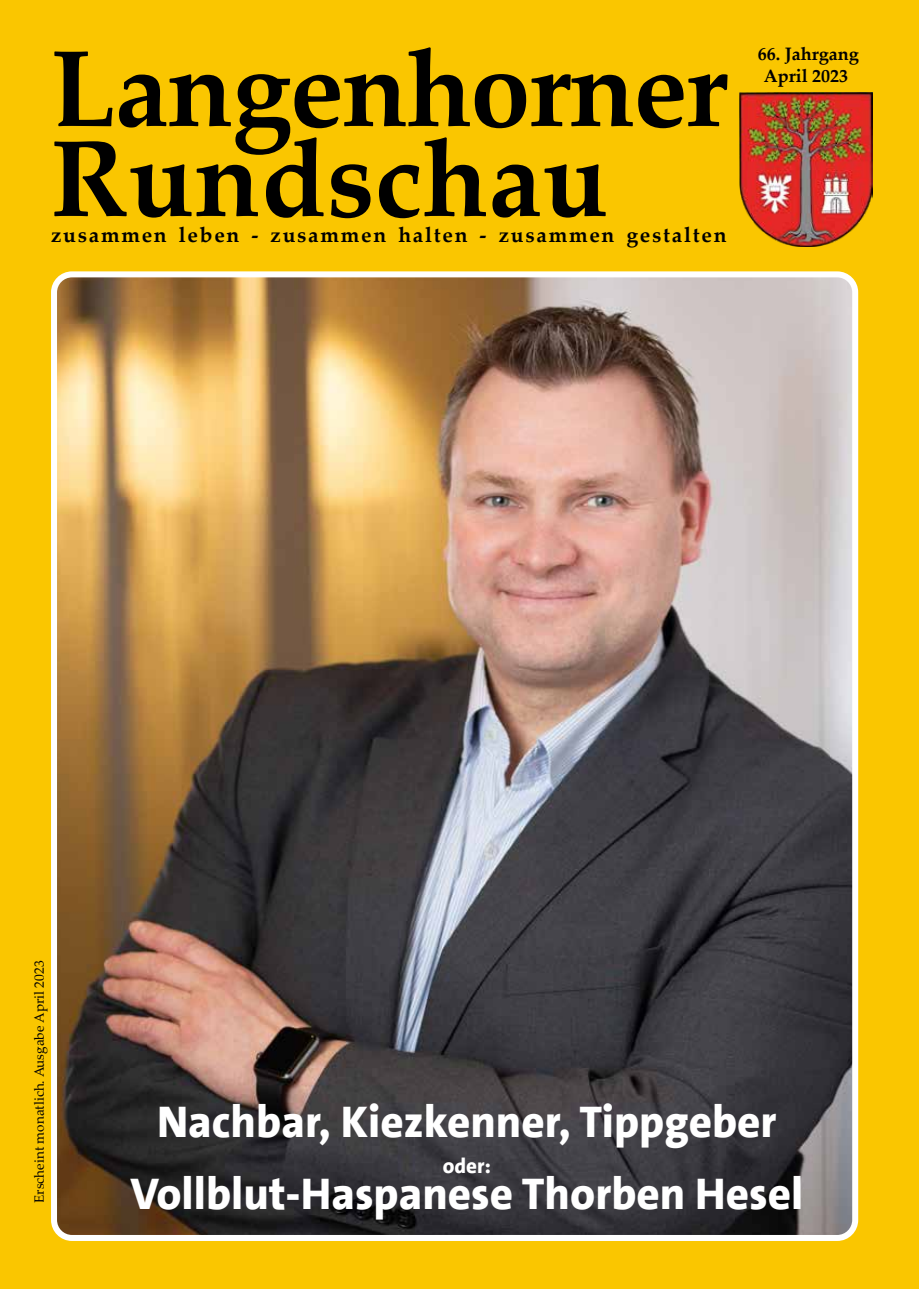
<style>
.page{position:relative;width:919px;height:1289px;background:#fff}
.page>*{position:absolute;margin:0;border:0;box-sizing:border-box;transform-origin:0 0}
.t1{font:700 108px/90px "Palatino Linotype";letter-spacing:-.015em;color:#000}
.t2{font:800 45px "SPD The Sans";color:#fff}
.t3{font:700 21px "Palatino Linotype";letter-spacing:.08em;color:#000}
.t4{font:800 21px "SPD The Sans";color:#fff}
.t5{font:700 18px/21.6px "Palatino Linotype";color:#000;text-align:center}
.t6{font:15px "Palatino Linotype";color:#000}
.t7{font:13.5px "Palatino Linotype";color:#000}
</style>
<div class="page">
<div style="left:0;top:0;width:918px;height:1288px;background:#fac600"></div>
<img style="left:739px;top:93px;width:133px;height:154px">
<img style="left:58px;top:278px;width:793px;height:955px">
<div style="left:51px;top:271px;width:807px;height:969px;border:6px solid #fff;border-radius:18px"></div>
<h1 class="t1" style="left:51px;top:40px;width:678px">Langenhorner<br>Rundschau</h1>
<p class="t3" style="left:51px;top:220px;width:677px">zusammen leben - zusammen halten - zusammen gestalten</p>
<p class="t5" style="left:757px;top:42px;width:103px">66. Jahrgang<br>April 2023</p>
<p class="t6" style="left:845px;top:42px;width:9px">1</p>
<p class="t7" style="left:30px;top:1202px;width:244px;rotate:-90deg">Erscheint monatlich. Ausgabe April 2023</p>
<p class="t2" style="left:157px;top:1093px;width:621px">Nachbar, Kiezkenner, Tippgeber</p>
<p class="t4" style="left:443px;top:1152px;width:50px">oder:</p>
<p class="t2" style="left:130px;top:1165px;width:674px">Vollblut-Haspanese Thorben Hesel</p>
</div>
